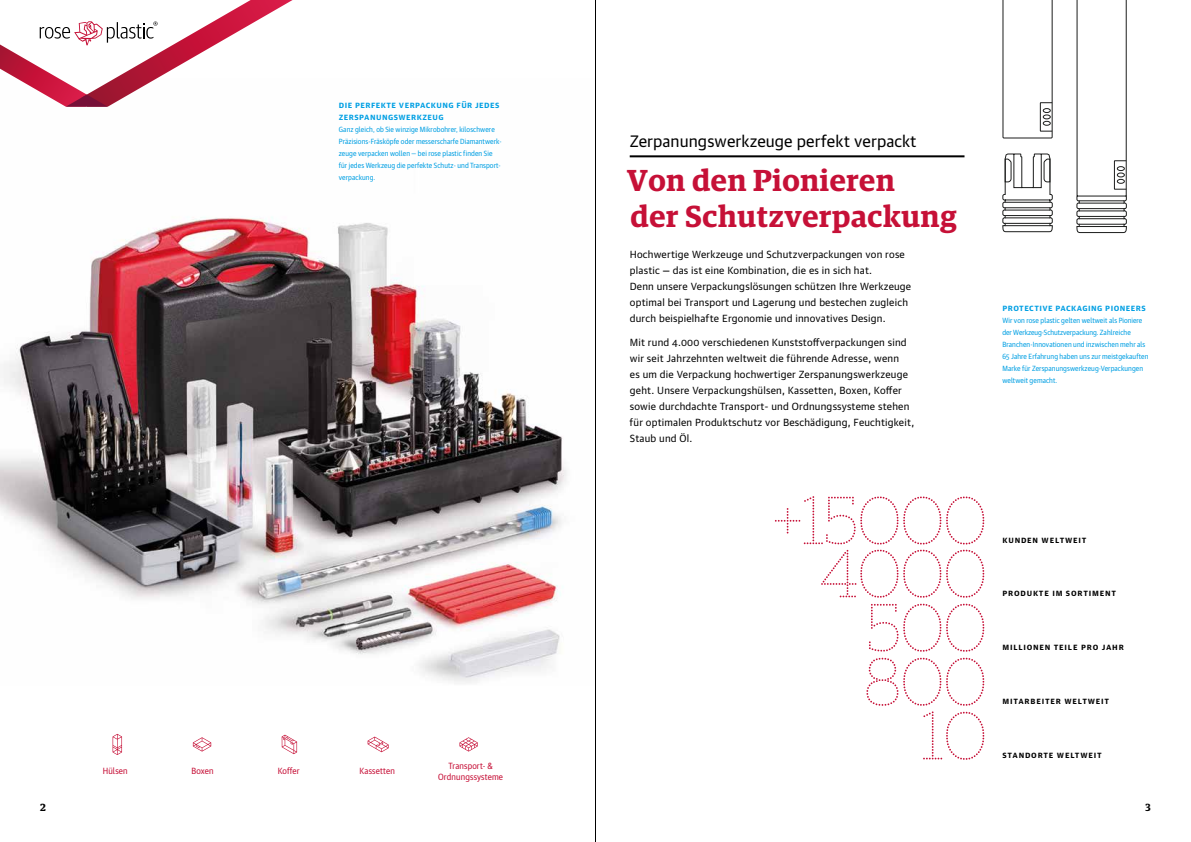
<style>
.page{position:relative;width:1191px;height:842px;background:#fff}
.page>*{position:absolute;margin:0;border:0;box-sizing:border-box;transform-origin:0 0}
.t1{font:67.2px/53.8px "Stag Thin Dot";color:#c61037;text-align:right}
.t2{font:600 30.4px/36.8px "Guardian Egyp";letter-spacing:.02em;color:#c61037}
.t3{font:16px "Guardian Text Sans";letter-spacing:.005em;color:#000}
.t4{font:10px/16px "Guardian Text Sans";letter-spacing:.02em;color:#000}
.t5{font:700 10px "Guardian Text Egyp";color:#000}
.t6{font:9px/11px "Guardian Sans Narrow";letter-spacing:.02em;color:#c61037;text-align:center}
.t7{font:700 8.5px "Guardian Text Sans";letter-spacing:.09em;color:#000}
.t8{font:700 8.5px/12px "Guardian Text Sans";letter-spacing:.05em;color:#009fe3}
.t9{font:7.5px/12px "Guardian Sans Narrow";letter-spacing:.015em;color:#009fe3}
.s1{font-family:"Guardian Egyp";font-weight:600}
</style>
<div class="page">
<img style="left:0;top:217px;width:567px;height:466px">
<svg style="left:1002px;top:0;width:125px;height:233px"></svg>
<svg style="left:113px;top:734px;width:9px;height:21px"></svg>
<svg style="left:193px;top:737px;width:18px;height:15px"></svg>
<svg style="left:367px;top:737px;width:22px;height:15px"></svg>
<svg style="left:282px;top:735px;width:15px;height:19px"></svg>
<svg style="left:459px;top:737px;width:19px;height:14px"></svg>
<svg style="left:0;top:0;width:292px;height:107px"></svg>
<hr style="left:629px;top:155px;width:335px;height:2px;background:#000">
<hr style="left:595px;top:0;width:1px;height:842px;background:#000">
<p class="t8" style="left:339px;top:98px;width:162px">DIE PERFEKTE VERPACKUNG FÜR JEDES<br>ZERSPANUNGSWERKZEUG</p>
<p class="t9" style="left:339px;top:123px;width:164px">Ganz gleich, ob Sie winzige Mikrobohrer, kiloschwere Präzisions-Fräsköpfe oder messerscharfe Diamantwerk&shy;zeuge verpacken wollen — bei rose plastic finden Sie für jedes Werkzeug die perfekte Schutz- und Transport&shy;verpackung.</p>
<p class="t6" style="left:103px;top:765px;width:27px">Hülsen</p>
<p class="t6" style="left:191px;top:765px;width:24px">Boxen</p>
<p class="t6" style="left:278px;top:765px;width:23px">Koffer</p>
<p class="t6" style="left:360px;top:765px;width:37px">Kassetten</p>
<p class="t6" style="left:438px;top:759px;width:66px">Transport- &amp;<br>Ordnungssysteme</p>
<h3 class="t3" style="left:629px;top:129px;width:288px">Zerpanungswerkzeuge perfekt verpackt</h3>
<h2 class="t2" style="left:627px;top:159px;width:331px">Von den Pionieren<br>der Schutzverpackung</h2>
<p class="t4" style="left:630px;top:245px;width:283px">Hochwertige Werkzeuge und Schutzverpackungen von rose plastic <span class="s1">—</span> das ist eine Kombination, die es in sich hat.<br>Denn unsere Verpackungslösungen schützen Ihre Werkzeuge optimal bei Transport und Lagerung und bestechen zugleich durch beispielhafte Ergonomie und innovatives Design.</p>
<p class="t4" style="left:629px;top:333px;width:286px">Mit rund 4.000 verschiedenen Kunststoffverpackungen sind wir seit Jahrzehnten weltweit die führende Adresse, wenn<br>es um die Verpackung hochwertiger Zerspanungswerkzeuge geht. Unsere Verpackungshülsen, Kassetten, Boxen, Koffer sowie durchdachte Transport- und Ordnungssysteme stehen für optimalen Produktschutz vor Beschädigung, Feuchtigkeit, Staub und Öl.</p>
<p class="t8" style="left:1002px;top:301px;width:145px">PROTECTIVE PACKAGING PIONEERS</p>
<p class="t9" style="left:1002px;top:314px;width:147px">Wir von rose plastic gelten weltweit als Pioniere der Werkzeug-Schutzverpackung. Zahlreiche Branchen-Innovationen und inzwischen mehr als 65 Jahre Erfahrung haben uns zur meistgekauften Marke für Zerspanungswerkzeug-Verpackungen weltweit gemacht.</p>
<h1 class="t1" style="left:772px;top:494px;width:216px">+15000<br>4000<br>500<br>800<br>10</h1>
<p class="t7" style="left:1002px;top:533px;width:86px">KUNDEN WELTWEIT</p>
<p class="t7" style="left:1002px;top:586px;width:115px">PRODUKTE IM SORTIMENT</p>
<p class="t7" style="left:1002px;top:640px;width:123px">MILLIONEN TEILE PRO JAHR</p>
<p class="t7" style="left:1002px;top:694px;width:108px">MITARBEITER WELTWEIT</p>
<p class="t7" style="left:1002px;top:748px;width:101px">STANDORTE WELTWEIT</p>
<p class="t5" style="left:40px;top:799px;width:8px">2</p>
<p class="t5" style="left:1144px;top:799px;width:8px">3</p>
</div>
